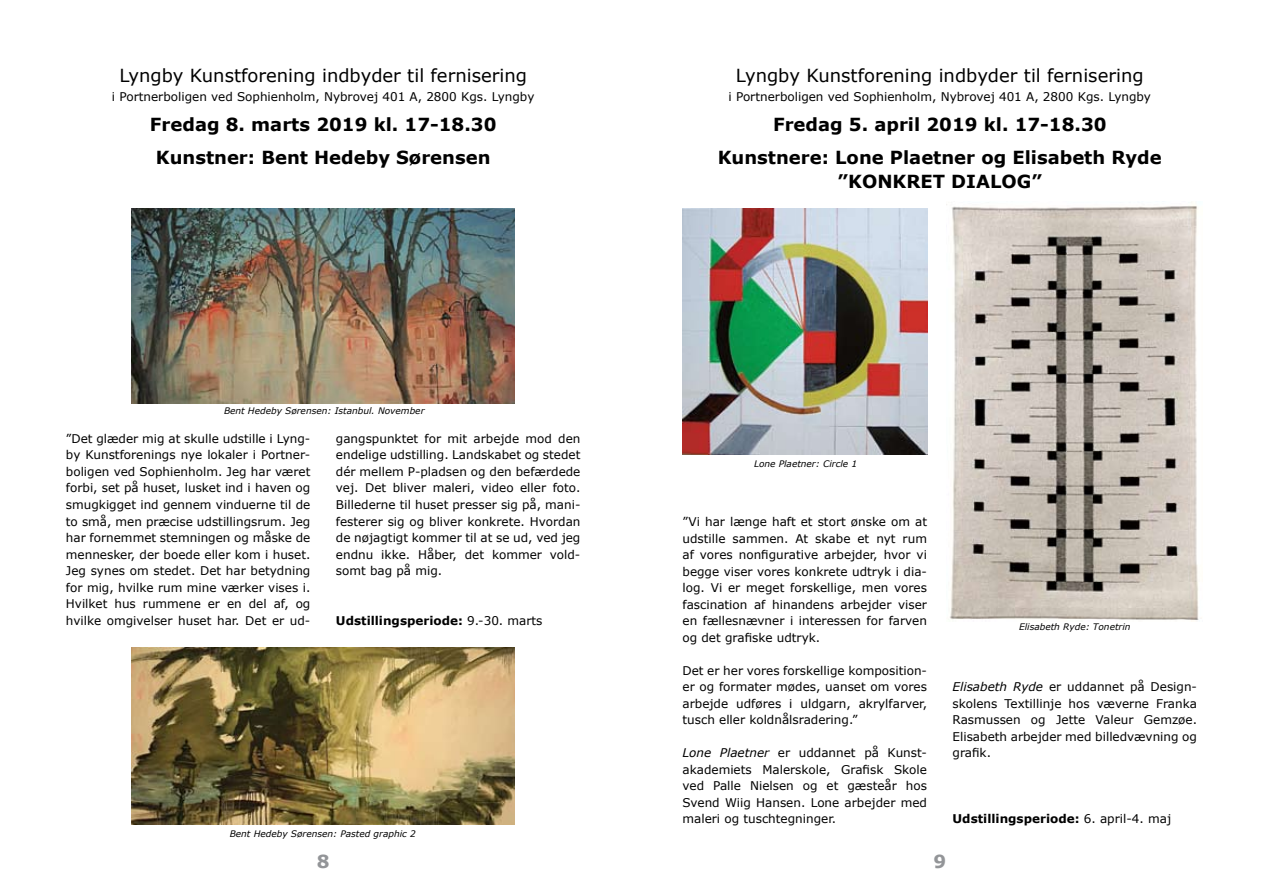
<style>
.page{position:relative;width:1263px;height:893px;background:#fff}
.page>*{position:absolute;margin:0;border:0;box-sizing:border-box;transform-origin:0 0}
.t1{font:700 18px/33px "Verdana";color:#000;text-align:center}
.t2{font:18px "Verdana";color:#000}
.t3{font:700 18px "Verdana";color:#939598}
.t4{font:12px/16.5px "Verdana";color:#000;text-align:justify}
.t5{font:700 12px "Verdana";color:#000}
.t6{font:italic 9px "Verdana";color:#000}
.s1{font-weight:400}
.s2{font-style:italic}
</style>
<div class="page">
<img style="left:132px;top:208px;width:383px;height:195px">
<img style="left:132px;top:648px;width:383px;height:177px">
<img style="left:683px;top:208px;width:244px;height:247px">
<img style="left:946px;top:202px;width:253px;height:418px">
<h1 class="t2" style="left:119px;top:64px;width:409px">Lyngby Kunstforening indbyder til fernisering</h1>
<p class="t4" style="left:112px;top:89px;width:424px">i Portnerboligen ved Sophienholm, Nybrovej 401 A, 2800 Kgs. Lyngby</p>
<h1 class="t1" style="left:150px;top:108px;width:348px">Fredag 8. marts 2019 kl. 17-18.30<br>Kunstner: Bent Hedeby Sørensen</h1>
<p class="t6" style="left:224px;top:405px;width:202px">Bent Hedeby Sørensen: Istanbul. November</p>
<p class="t4" style="left:66px;top:431px;width:246px">”Det glæder mig at skulle udstille i Lyng&shy;by Kunstforenings nye lokaler i Portner&shy;boligen ved Sophienholm. Jeg har været forbi, set på huset, lusket ind i haven og smugkigget ind gennem vinduerne til de to små, men præcise udstillingsrum. Jeg har fornemmet stemningen og måske de mennesker, der boede eller kom i huset.<br>Jeg synes om stedet. Det har betydning for mig, hvilke rum mine værker vises i.<br>Hvilket hus rummene er en del af, og hvilke omgivelser huset har. Det er ud-</p>
<p class="t4" style="left:336px;top:431px;width:246px">gangspunktet for mit arbejde mod den endelige udstilling. Landskabet og stedet dér mellem P-pladsen og den befærdede vej. Det bliver maleri, video eller foto.<br>Billederne til huset presser sig på, mani&shy;festerer sig og bliver konkrete. Hvordan de nøjagtigt kommer til at se ud, ved jeg endnu ikke. Håber, det kommer vold&shy;somt bag på mig.</p>
<p class="t5" style="left:336px;top:612px;width:208px">Udstillingsperiode: <span class="s1">9.-30. marts</span></p>
<p class="t6" style="left:230px;top:828px;width:188px">Bent Hedeby Sørensen: Pasted graphic 2</p>
<h1 class="t2" style="left:736px;top:64px;width:409px">Lyngby Kunstforening indbyder til fernisering</h1>
<p class="t4" style="left:728px;top:89px;width:424px">i Portnerboligen ved Sophienholm, Nybrovej 401 A, 2800 Kgs. Lyngby</p>
<h1 class="t1" style="left:718px;top:108px;width:446px">Fredag 5. april 2019 kl. 17-18.30<br>Kunstnere: Lone Plaetner og Elisabeth Ryde</h1>
<h1 class="t1" style="left:838px;top:165px;width:206px">”KONKRET DIALOG”</h1>
<p class="t6" style="left:754px;top:458px;width:105px">Lone Plaetner: Circle 1</p>
<p class="t4" style="left:682px;top:514px;width:246px">”Vi har længe haft et stort ønske om at udstille sammen. At skabe et nyt rum af vores nonfigurative arbejder, hvor vi begge viser vores konkrete udtryk i dia&shy;log. Vi er meget forskellige, men vores fascination af hinandens arbejder viser en fællesnævner i interessen for farven og det grafiske udtryk.</p>
<p class="t4" style="left:682px;top:662px;width:246px">Det er her vores forskellige komposition&shy;er og formater mødes, uanset om vores arbejde udføres i uldgarn, akrylfarver, tusch eller koldnålsradering.”</p>
<p class="t4" style="left:682px;top:745px;width:246px"><span class="s2">Lone Plaetner</span> er uddannet på Kunst&shy;akademiets Malerskole, Grafisk Skole ved Palle Nielsen og et gæsteår hos Svend Wiig Hansen. Lone arbejder med maleri og tuschtegninger.</p>
<p class="t6" style="left:1019px;top:621px;width:113px">Elisabeth Ryde: Tonetrin</p>
<p class="t4" style="left:952px;top:679px;width:246px"><span class="s2">Elisabeth Ryde</span> er uddannet på Design&shy;skolens Textillinje hos væverne Franka Rasmussen og Jette Valeur Gemzøe.<br>Elisabeth arbejder med billedvævning og grafik.</p>
<p class="t5" style="left:952px;top:811px;width:220px">Udstillingsperiode: <span class="s1">6. april-4. maj</span></p>
<h1 class="t3" style="left:317px;top:850px;width:14px">8</h1>
<h1 class="t3" style="left:933px;top:850px;width:14px">9</h1>
</div>
